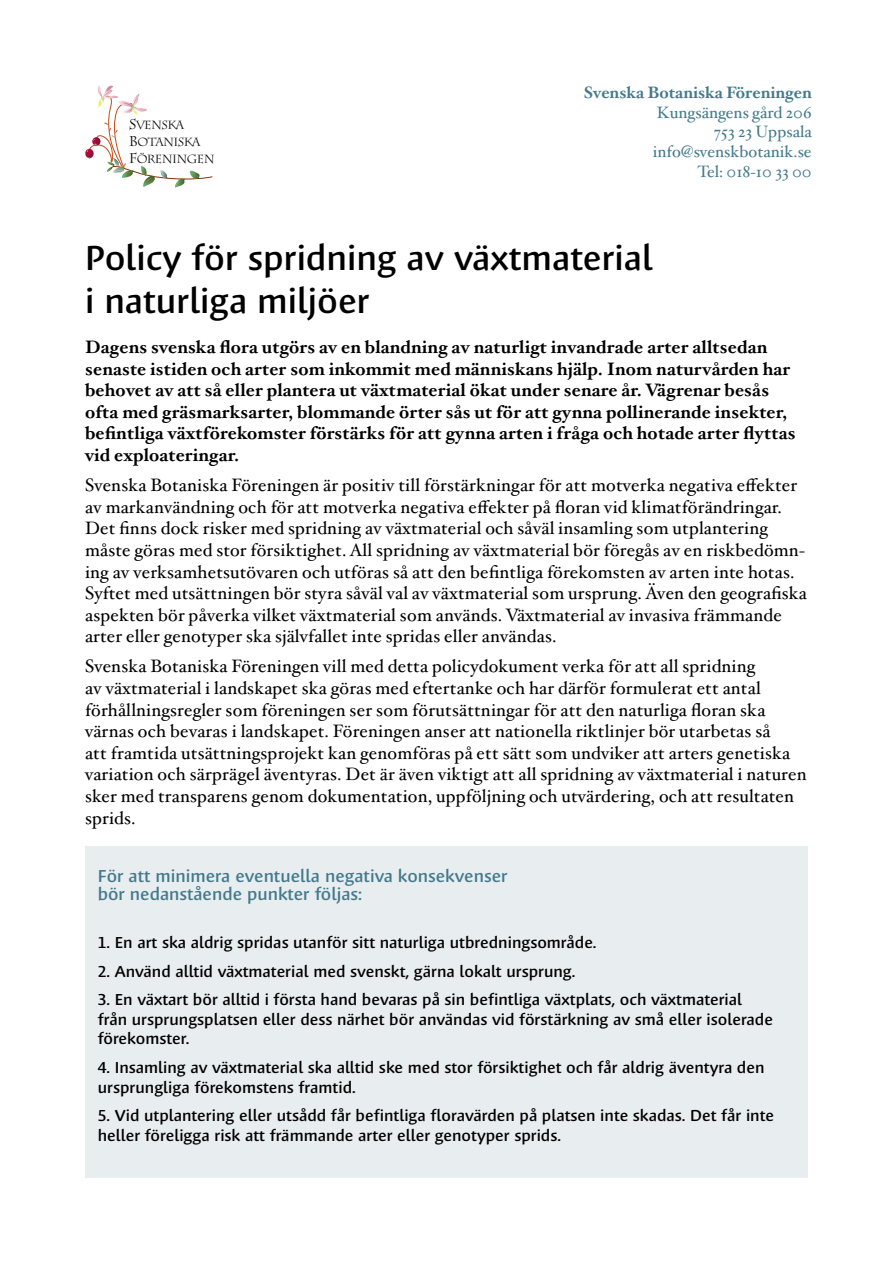
<style>
.page{position:relative;width:893px;height:1263px;background:#fff}
.page>*{position:absolute;margin:0;border:0;box-sizing:border-box;transform-origin:0 0}
.t1{font:600 36px/43.2px "Massif Pro";color:#000}
.t2{font:18px/21.6px "Hoefler Txt";letter-spacing:.01em;color:#000}
.t3{font:700 18px/21.6px "Hoefler Txt";letter-spacing:.01em;color:#000}
.t4{font:600 18px/18px "Massif Pro";color:#437a8b}
.t5{font:600 16.5px/19.8px "Massif Pro";color:#000}
.t6{font:16.5px/19.6px "Hoefler Txt";color:#437a8b;text-align:right}
.t7{font:700 16.5px "Hoefler Txt";color:#437a8b}
.t8{font:11.7px/17px "Charlemagne Std";letter-spacing:-.05em;color:#000}
.s1{font-size:14.1px}
</style>
<div class="page">
<svg style="left:85px;top:85px;width:128px;height:103px"></svg>
<div style="left:85px;top:846px;width:723px;height:332px;background:#e8edf0"></div>
<p class="t8" style="left:129px;top:117px;width:87px"><span class="s1">S</span>VENSKA<br><span class="s1">B</span>OTANISKA<br><span class="s1">F</span>ÖRENINGEN</p>
<p class="t7" style="left:584px;top:80px;width:229px">Svenska Botaniska Föreningen</p>
<p class="t6" style="left:653px;top:102px;width:160px">Kungsängens gård 206<br>753 23 Uppsala info@svenskbotanik.se<br>Tel: 018-10 33 00</p>
<h1 class="t1" style="left:85px;top:235px;width:569px">Policy för spridning av växtmaterial i naturliga miljöer</h1>
<p class="t3" style="left:85px;top:335px;width:712px">Dagens svenska flora utgörs av en blandning av naturligt invandrade arter alltsedan senaste istiden och arter som inkommit med människans hjälp. Inom naturvården har behovet av att så eller plantera ut växtmaterial ökat under senare år. Vägrenar besås ofta med gräsmarksarter, blommande örter sås ut för att gynna pollinerande insekter, befintliga växtförekomster förstärks för att gynna arten i fråga och hotade arter flyttas vid exploateringar.</p>
<p class="t2" style="left:85px;top:473px;width:723px">Svenska Botaniska Föreningen är positiv till förstärkningar för att motverka negativa effekter av markanvändning och för att motverka negativa effekter på floran vid klimatförändringar.<br>Det finns dock risker med spridning av växtmaterial och såväl insamling som utplantering måste göras med stor försiktighet. All spridning av växtmaterial bör föregås av en riskbedömn&shy;ing av verksamhetsutövaren och utföras så att den befintliga förekomsten av arten inte hotas.<br>Syftet med utsättningen bör styra såväl val av växtmaterial som ursprung. Även den geografiska aspekten bör påverka vilket växtmaterial som används. Växtmaterial av invasiva främmande arter eller genotyper ska självfallet inte spridas eller användas.</p>
<p class="t2" style="left:85px;top:655px;width:723px">Svenska Botaniska Föreningen vill med detta policydokument verka för att all spridning<br>av växtmaterial i landskapet ska göras med eftertanke och har därför formulerat ett antal förhållningsregler som föreningen ser som förutsättningar för att den naturliga floran ska värnas och bevaras i landskapet. Föreningen anser att nationella riktlinjer bör utarbetas så<br>att framtida utsättningsprojekt kan genomföras på ett sätt som undviker att arters genetiska variation och särprägel äventyras. Det är även viktigt att all spridning av växtmaterial i naturen sker med transparens genom dokumentation, uppföljning och utvärdering, och att resultaten sprids.</p>
<p class="t4" style="left:98px;top:866px;width:411px">För att minimera eventuella negativa konsekvenser bör nedanstående punkter följas:</p>
<p class="t5" style="left:98px;top:932px;width:500px">1. En art ska aldrig spridas utanför sitt naturliga utbredningsområde.</p>
<p class="t5" style="left:98px;top:960px;width:479px">2. Använd alltid växtmaterial med svenskt, gärna lokalt ursprung.</p>
<p class="t5" style="left:98px;top:989px;width:677px">3. En växtart bör alltid i första hand bevaras på sin befintliga växtplats, och växtmaterial från ursprungsplatsen eller dess närhet bör användas vid förstärkning av små eller isolerade förekomster.</p>
<p class="t5" style="left:98px;top:1056px;width:668px">4. Insamling av växtmaterial ska alltid ske med stor försiktighet och får aldrig äventyra den ursprungliga förekomstens framtid.</p>
<p class="t5" style="left:98px;top:1105px;width:678px">5. Vid utplantering eller utsådd får befintliga floravärden på platsen inte skadas. Det får inte heller föreligga risk att främmande arter eller genotyper sprids.</p>
</div>
